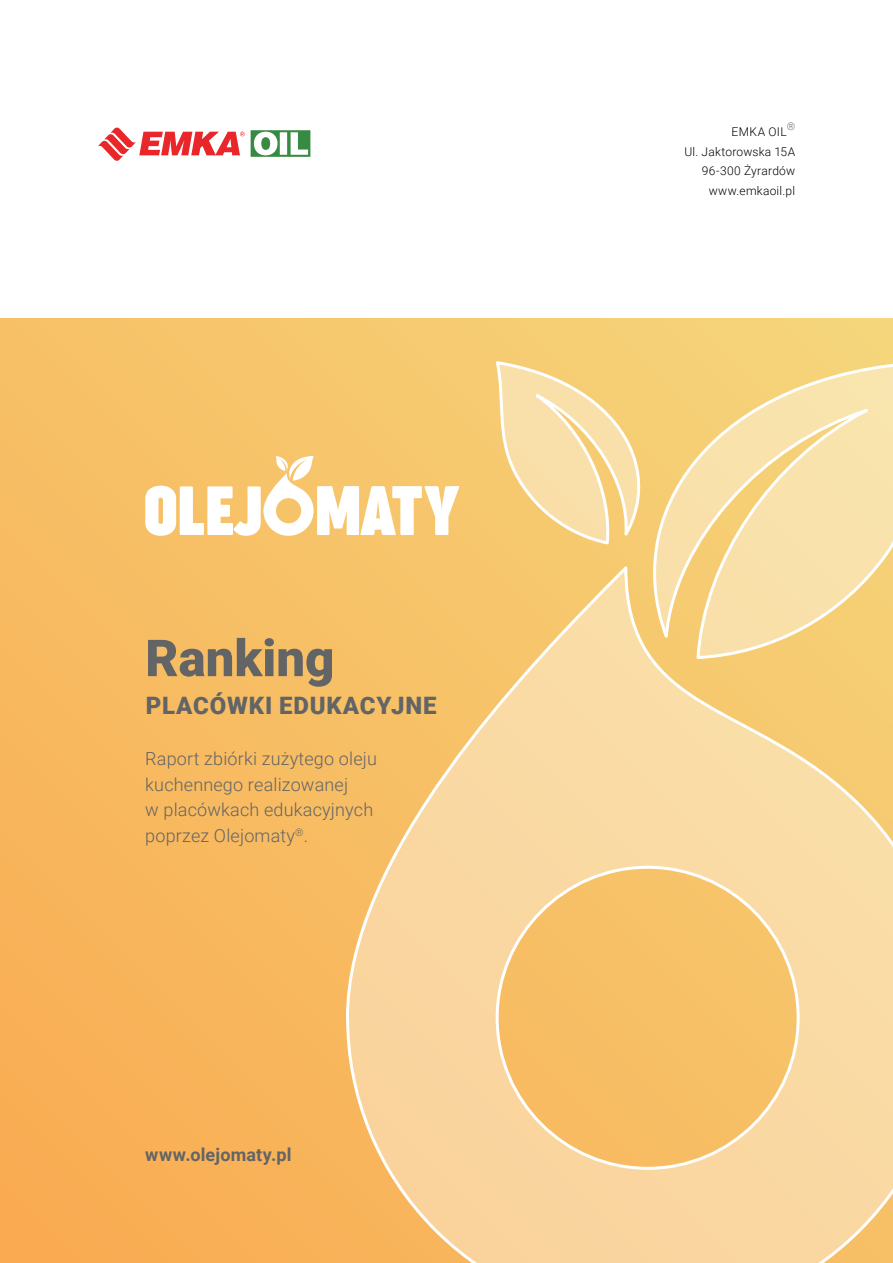
<style>
.page{position:relative;width:893px;height:1263px;background:#fff}
.page>*{position:absolute;margin:0;border:0;box-sizing:border-box;transform-origin:0 0}
.t1{font:900 51px "Roboto";color:#636466}
.t2{font:900 24px "Roboto";letter-spacing:.035em;color:#636466}
.t3{font:300 18px/25.5px "Roboto";letter-spacing:.01em;color:#636466}
.t4{font:700 18px "Roboto";letter-spacing:.01em;color:#636466}
.t5{font:300 12px/19.5px "Roboto";letter-spacing:.02em;color:#000;text-align:right}
.t6{font:300 10.5px "Roboto";color:#636466}
</style>
<div class="page">
<div style="left:0;top:319px;width:893px;height:944px;background:linear-gradient(to right,#f8b45a,#f5da7f)"></div>
<svg style="left:347px;top:362px;width:546px;height:901px;background:#f8d18d"></svg>
<svg style="left:98px;top:128px;width:147px;height:33px"></svg>
<svg style="left:251px;top:130px;width:59px;height:27px"></svg>
<div style="left:261px;top:137px;width:9px;height:13px;background:#378a41;border-radius:50%"></div>
<svg style="left:145px;top:456px;width:314px;height:82px"></svg>
<h1 class="t1" style="left:145px;top:622px;width:191px">Ranking</h1>
<h2 class="t2" style="left:146px;top:689px;width:292px">PLACÓWKI EDUKACYJNE</h2>
<p class="t3" style="left:145px;top:746px;width:233px">Raport zbiórki zużytego oleju kuchennego realizowanej<br>w placówkach edukacyjnych poprzez Olejomaty<sup>®</sup>.</p>
<p class="t4" style="left:145px;top:1142px;width:148px">www.olejomaty.pl</p>
<p class="t6" style="left:787px;top:119px;width:10px">®</p>
<p class="t5" style="left:684px;top:141px;width:112px">Ul. Jaktorowska 15A<br>96-300 Żyrardów www.emkaoil.pl</p>
<p class="t5" style="left:731px;top:122px;width:57px">EMKA OIL</p>
</div>
